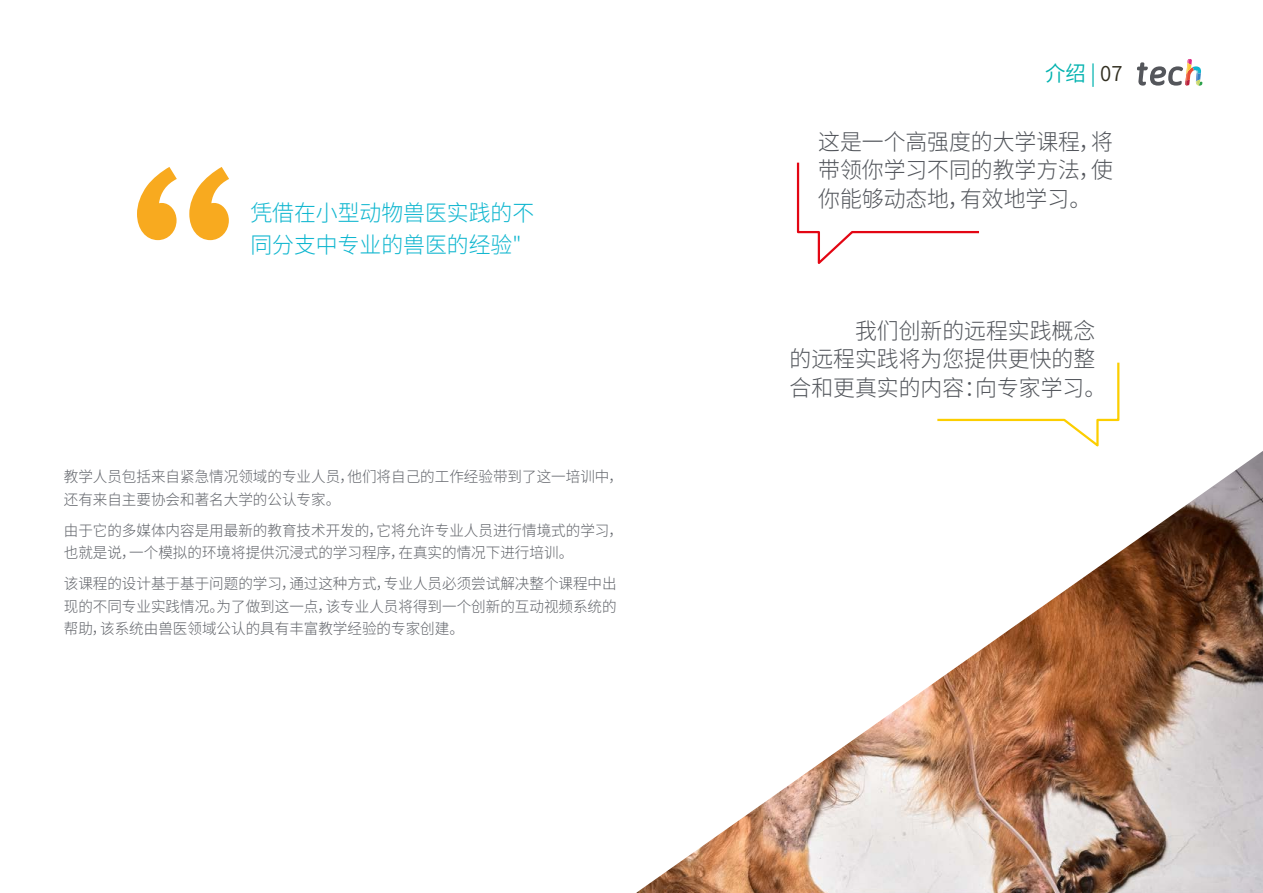
<style>
.page{position:relative;width:1263px;height:893px;background:#fff}
.page>*{position:absolute;margin:0;border:0;box-sizing:border-box;transform-origin:0 0}
.t1{font:300 22.5px/28.5px "Source Han Sans CN";color:#52555b}
.t2{font:300 22.5px/31.5px "Source Han Sans CN";color:#0fb6cf}
.t3{font:21px "Source Han Sans CN";color:#00b2af}
.t4{font:300 15px/22.5px "Source Han Sans CN";color:#61646a}
.s1{color:#312e20}
</style>
<div class="page">
<svg style="left:137px;top:167px;width:92px;height:73px"></svg>
<img style="left:636px;top:451px;width:627px;height:442px">
<svg style="left:1137px;top:59px;width:65px;height:27px"></svg>
<svg style="left:937px;top:362px;width:183px;height:85px"></svg>
<svg style="left:796px;top:162px;width:183px;height:102px"></svg>
<h1 class="t2" style="left:250px;top:198px;width:285px">凭借在小型动物兽医实践的不同分支中专业的兽医的经验"</h1>
<p class="t4" style="left:64px;top:466px;width:561px">教学人员包括来自紧急情况领域的专业人员，他们将自己的工作经验带到了这一培训中，还有来自主要协会和著名大学的公认专家。</p>
<p class="t4" style="left:64px;top:519px;width:561px">由于它的多媒体内容是用最新的教育技术开发的，它将允许专业人员进行情境式的学习，也就是说，一个模拟的环境将提供沉浸式的学习程序，在真实的情况下进行培训。</p>
<p class="t4" style="left:64px;top:573px;width:554px;text-align:justify">该课程的设计基于基于问题的学习，通过这种方式，专业人员必须尝试解决整个课程中出现的不同专业实践情况。为了做到这一点，该专业人员将得到一个创新的互动视频系统的帮助，该系统由兽医领域公认的具有丰富教学经验的专家创建。</p>
<h2 class="t3" style="left:1045px;top:61px;width:79px">介绍 | <span class="s1">07</span></h2>
<h1 class="t1" style="left:818px;top:128px;width:296px;text-align:justify">这是一个高强度的大学课程，将带领你学习不同的教学方法，使你能够动态地，有效地学习。</h1>
<h1 class="t1" style="left:790px;top:317px;width:318px;text-indent:65px">我们创新的远程实践概念的远程实践将为您提供更快的整合和更真实的内容：向专家学习。</h1>
</div>
